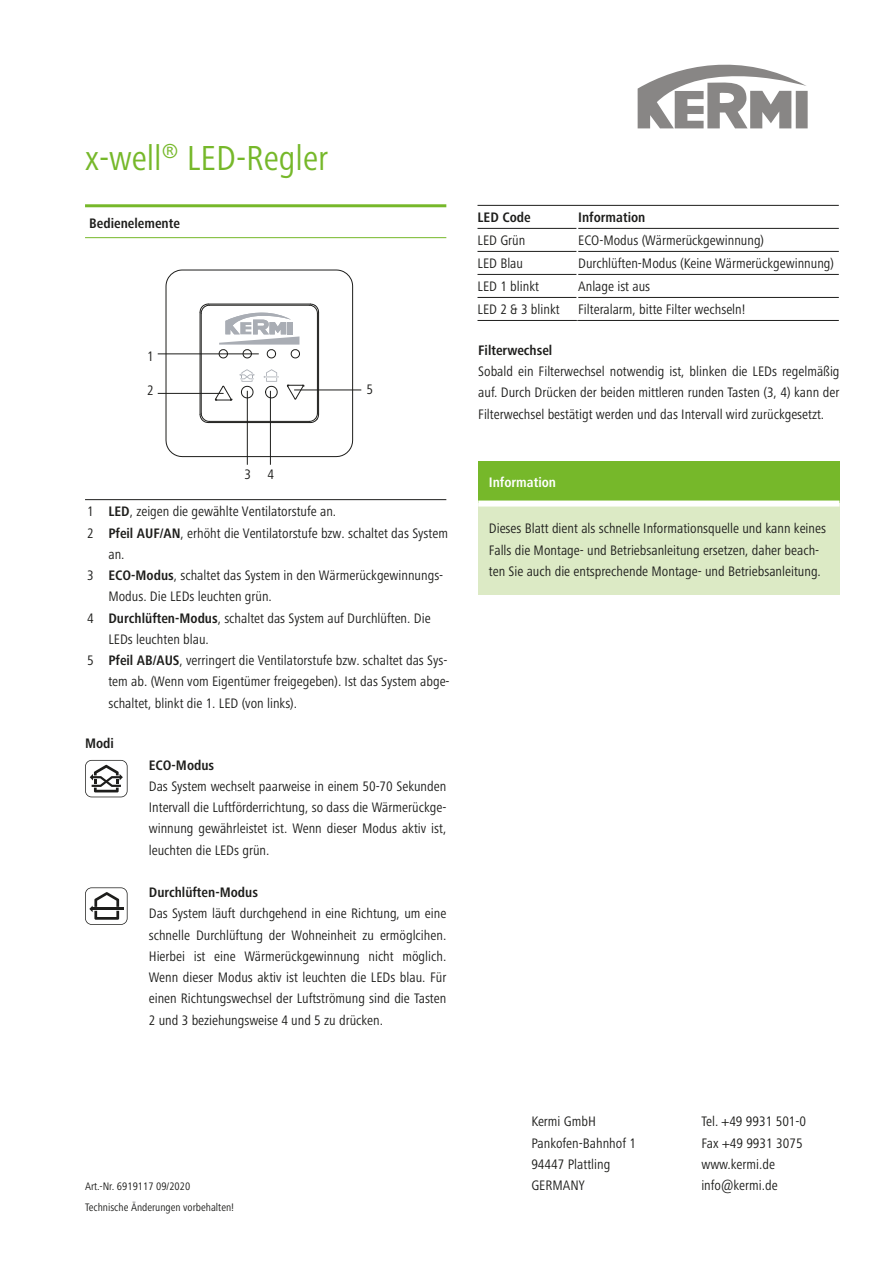
<style>
.page{position:relative;width:893px;height:1263px;background:#fff}
.page>*{position:absolute;margin:0;border:0;box-sizing:border-box;transform-origin:0 0}
.t1{font:condensed 36px "Frutiger Next LTW1 G";color:#76b82a}
.t2{font:condensed 14.25px/21.3px "Frutiger Next LTW1 G";color:#1d1d1b}
.t3{font:700 condensed 14.25px "Frutiger Next LTW1 G";color:#1d1d1b}
.t4{font:700 condensed 14.25px "Frutiger Next LTW1 G";color:#fff}
.t5{font:condensed 11.25px "Frutiger Next LTW1 G";color:#1d1d1b}
.s1{font-weight:700}
</style>
<div class="page">
<svg style="left:638px;top:65px;width:169px;height:63px"></svg>
<div style="left:796px;top:91px;width:11px;height:37px;background:#888685"></div>
<hr style="left:85px;top:499px;width:361px;height:1px;background:#1d1d1b">
<hr style="left:85px;top:237px;width:361px;height:1px;background:#76b82a">
<hr style="left:85px;top:204px;width:361px;height:3px;background:#76b82a">
<hr style="left:158px;top:393px;width:66px;height:1px;background:#1d1d1b">
<hr style="left:158px;top:354px;width:101px;height:1px;background:#1d1d1b">
<hr style="left:294px;top:390px;width:67px;height:1px;background:#1d1d1b">
<hr style="left:270px;top:391px;width:1px;height:74px;background:#1d1d1b">
<hr style="left:247px;top:391px;width:1px;height:74px;background:#1d1d1b">
<svg style="left:165px;top:269px;width:189px;height:189px"></svg>
<svg style="left:85px;top:887px;width:43px;height:38px"></svg>
<svg style="left:85px;top:760px;width:43px;height:37px"></svg>
<hr style="left:477px;top:320px;width:362px;height:1px;background:#1d1d1b">
<svg style="left:477px;top:227px;width:362px;height:71px"></svg>
<hr style="left:477px;top:205px;width:362px;height:1px;background:#1d1d1b">
<div style="left:478px;top:461px;width:361px;height:43px;background:#76b82a"></div>
<div style="left:478px;top:504px;width:361px;height:91px;background:#dceac5"></div>
<div style="left:478px;top:501px;width:361px;height:6px;background:#fff"></div>
<h1 class="t1" style="left:85px;top:143px;width:245px">x-well<sup>®</sup> LED-Regler</h1>
<p class="t3" style="left:89px;top:214px;width:92px">Bedienelemente</p>
<p class="t2" style="left:147px;top:346px;width:8px">1</p>
<p class="t2" style="left:147px;top:380px;width:8px">2</p>
<p class="t2" style="left:244px;top:464px;width:31px">3 4</p>
<p class="t2" style="left:366px;top:379px;width:8px">5</p>
<p class="t2" style="left:87px;top:502px;width:251px">1 <span class="s1">LED</span>, zeigen die gewählte Ventilatorstufe an.</p>
<p class="t2" style="left:87px;top:523px;width:362px">2 <span class="s1">Pfeil AUF/AN</span>, erhöht die Ventilatorstufe bzw. schaltet das System</p>
<p class="t2" style="left:108px;top:545px;width:18px">an.</p>
<p class="t2" style="left:87px;top:566px;width:358px">3 <span class="s1">ECO-Modus</span>, schaltet das System in den Wärmerückgewinnungs-</p>
<p class="t2" style="left:108px;top:587px;width:165px">Modus. Die LEDs leuchten grün.</p>
<p class="t2" style="left:87px;top:608px;width:345px">4 <span class="s1">Durchlüften-Modus</span>, schaltet das System auf Durchlüften. Die</p>
<p class="t2" style="left:108px;top:630px;width:102px">LEDs leuchten blau.</p>
<p class="t2" style="left:87px;top:651px;width:362px">5 <span class="s1">Pfeil AB/AUS</span>, verringert die Ventilatorstufe bzw. schaltet das Sys-</p>
<p class="t2" style="left:108px;top:672px;width:343px">tem ab. (Wenn vom Eigentümer freigegeben). Ist das System abge-</p>
<p class="t2" style="left:108px;top:693px;width:190px">schaltet, blinkt die 1. LED (von links).</p>
<p class="t3" style="left:85px;top:735px;width:30px">Modi</p>
<p class="t3" style="left:149px;top:756px;width:67px">ECO-Modus</p>
<p class="t2" style="left:149px;top:777px;width:299px;text-align:justify">Das System wechselt paarweise in einem 50-70 Sekunden Intervall die Luftförderrichtung, so dass die Wärmerückge&shy;winnung gewährleistet ist. Wenn dieser Modus aktiv ist, leuchten die LEDs grün.</p>
<p class="t3" style="left:149px;top:884px;width:111px">Durchlüften-Modus</p>
<p class="t2" style="left:149px;top:904px;width:299px;text-align:justify">Das System läuft durchgehend in eine Richtung, um eine schnelle Durchlüftung der Wohneinheit zu ermöglcihen.<br>Hierbei ist eine Wärmerückgewinnung nicht möglich.<br>Wenn dieser Modus aktiv ist leuchten die LEDs blau. Für einen Richtungswechsel der Luftströmung sind die Tasten 2 und 3 beziehungsweise 4 und 5 zu drücken.</p>
<p class="t3" style="left:477px;top:209px;width:55px">LED Code</p>
<p class="t3" style="left:578px;top:209px;width:69px">Information</p>
<p class="t2" style="left:477px;top:231px;width:49px">LED Grün</p>
<p class="t2" style="left:578px;top:231px;width:187px">ECO-Modus (Wärmerückgewinnung)</p>
<p class="t2" style="left:477px;top:254px;width:47px">LED Blau</p>
<p class="t2" style="left:578px;top:254px;width:257px">Durchlüften-Modus (Keine Wärmerückgewinnung)</p>
<p class="t2" style="left:477px;top:277px;width:63px">LED 1 blinkt</p>
<p class="t2" style="left:578px;top:277px;width:74px">Anlage ist aus</p>
<p class="t2" style="left:477px;top:300px;width:84px">LED 2 &amp; 3 blinkt</p>
<p class="t2" style="left:578px;top:300px;width:169px">Filteralarm, bitte Filter wechseln!</p>
<p class="t3" style="left:478px;top:342px;width:76px">Filterwechsel</p>
<p class="t2" style="left:478px;top:362px;width:363px;text-align:justify">Sobald ein Filterwechsel notwendig ist, blinken die LEDs regelmäßig auf. Durch Drücken der beiden mittleren runden Tasten (3, 4) kann der Filterwechsel bestätigt werden und das Intervall wird zurückgesetzt.</p>
<p class="t4" style="left:489px;top:474px;width:69px">Information</p>
<p class="t2" style="left:489px;top:519px;width:339px">Dieses Blatt dient als schnelle Informationsquelle und kann keines<br>Falls die Montage- und Betriebsanleitung ersetzen, daher beach&shy;ten Sie auch die entsprechende Montage- und Betriebsanleitung.</p>
<p class="t2" style="left:531px;top:1112px;width:106px">Kermi GmbH<br>Pankofen-Bahnhof 1<br>94447 Plattling<br>GERMANY</p>
<p class="t2" style="left:701px;top:1112px;width:106px">Tel. +49 9931 501-0<br>Fax +49 9931 3075 www.kermi.de</p>
<p class="t5" style="left:85px;top:1182px;width:107px">Art.-Nr. 6919117 09/2020</p>
<p class="t2" style="left:701px;top:1176px;width:78px">info@kermi.de</p>
<p class="t5" style="left:85px;top:1203px;width:151px">Technische Änderungen vorbehalten!</p>
</div>
